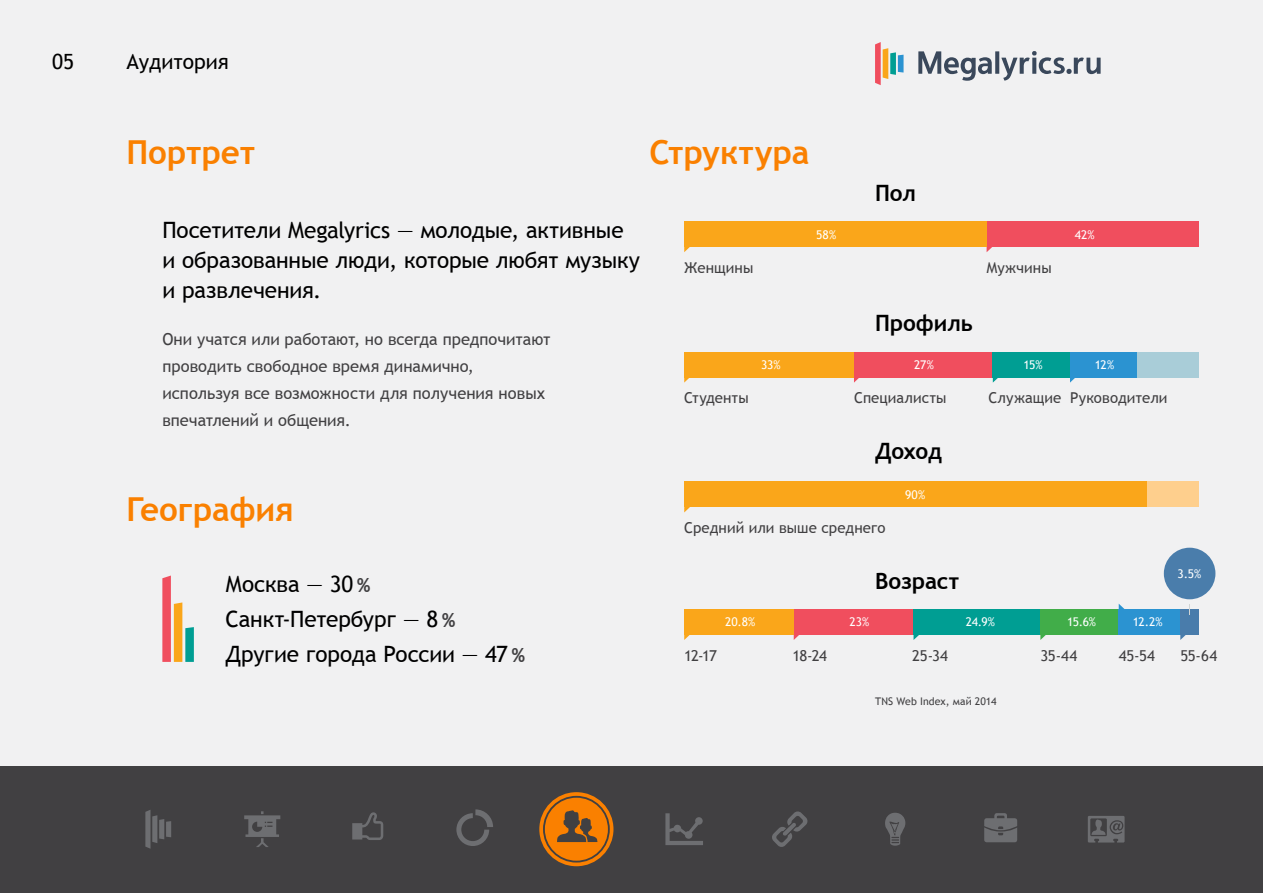
<style>
.page{position:relative;width:1263px;height:893px;background:#fff}
.page>*{position:absolute;margin:0;border:0;box-sizing:border-box;transform-origin:0 0}
.t1{font:700 33px "Trebuchet MS";letter-spacing:-.005em;color:#fa8000}
.t2{font:22.5px/30px "Trebuchet MS";letter-spacing:-.005em;color:#000}
.t3{font:700 22.5px "Trebuchet MS";letter-spacing:-.005em;color:#000}
.t4{font:21px "Trebuchet MS";color:#000}
.t5{font:16.5px/27px "Trebuchet MS";color:#414042}
.t6{font:15px "Trebuchet MS";letter-spacing:.005em;color:#414042}
.t7{font:12px "Trebuchet MS";letter-spacing:-.015em;color:#fff}
.t8{font:10.5px "Trebuchet MS";letter-spacing:.01em;color:#414042}
.s1{font-weight:700;font-size:19.5px;color:#414042}
</style>
<div class="page">
<div style="left:0;top:0;width:1263px;height:766px;background:#f1f1f2"></div>
<div style="left:0;top:767px;width:1263px;height:126px;background:#414042"></div>
<svg style="left:145px;top:810px;width:26px;height:39px"></svg>
<svg style="left:244px;top:811px;width:37px;height:36px"></svg>
<svg style="left:352px;top:812px;width:32px;height:28px"></svg>
<svg style="left:456px;top:809px;width:37px;height:37px"></svg>
<svg style="left:539px;top:792px;width:74px;height:74px"></svg>
<svg style="left:665px;top:813px;width:38px;height:32px"></svg>
<svg style="left:772px;top:811px;width:36px;height:36px"></svg>
<svg style="left:885px;top:812px;width:21px;height:34px"></svg>
<svg style="left:984px;top:813px;width:33px;height:30px"></svg>
<svg style="left:1088px;top:816px;width:37px;height:27px"></svg>
<svg style="left:875px;top:42px;width:28px;height:43px"></svg>
<svg style="left:918px;top:51px;width:182px;height:30px"></svg>
<svg style="left:162px;top:575px;width:32px;height:87px"></svg>
<div style="left:684px;top:482px;width:463px;height:25px;background:#faa61a"></div>
<div style="left:1147px;top:482px;width:51px;height:25px;background:#fecf8d"></div>
<div style="left:684px;top:221px;width:304px;height:26px;background:#faa61a"></div>
<div style="left:986px;top:221px;width:212px;height:26px;background:#f04e5e"></div>
<div style="left:684px;top:352px;width:170px;height:25px;background:#faa61a"></div>
<div style="left:854px;top:352px;width:139px;height:25px;background:#f04e5e"></div>
<div style="left:993px;top:352px;width:77px;height:25px;background:#009e93"></div>
<div style="left:1070px;top:352px;width:67px;height:25px;background:#2b93d1"></div>
<div style="left:1137px;top:352px;width:61px;height:25px;background:#a9cdd8"></div>
<svg style="left:684px;top:377px;width:6px;height:6px"></svg>
<svg style="left:854px;top:377px;width:5px;height:6px"></svg>
<svg style="left:993px;top:377px;width:5px;height:6px"></svg>
<svg style="left:1070px;top:377px;width:5px;height:6px"></svg>
<div style="left:684px;top:609px;width:110px;height:26px;background:#faa61a"></div>
<div style="left:794px;top:609px;width:119px;height:26px;background:#f04e5e"></div>
<div style="left:913px;top:609px;width:127px;height:26px;background:#009e93"></div>
<div style="left:1040px;top:609px;width:79px;height:26px;background:#41ad49"></div>
<svg style="left:684px;top:507px;width:6px;height:5px"></svg>
<svg style="left:684px;top:635px;width:6px;height:5px"></svg>
<svg style="left:794px;top:635px;width:5px;height:5px"></svg>
<svg style="left:913px;top:635px;width:6px;height:5px"></svg>
<svg style="left:1040px;top:635px;width:6px;height:5px"></svg>
<svg style="left:684px;top:247px;width:6px;height:5px"></svg>
<svg style="left:986px;top:243px;width:6px;height:9px"></svg>
<div style="left:1118px;top:609px;width:62px;height:26px;background:#2b93d1"></div>
<div style="left:1180px;top:609px;width:18px;height:26px;background:#497cab"></div>
<svg style="left:1180px;top:635px;width:6px;height:5px"></svg>
<svg style="left:1119px;top:604px;width:5px;height:5px"></svg>
<div style="left:1164px;top:548px;width:51px;height:51px;background:#4a7dab;border-radius:50%"></div>
<p class="t4" style="left:52px;top:49px;width:24px">05</p>
<p class="t4" style="left:126px;top:49px;width:104px">Аудитория</p>
<h1 class="t1" style="left:126px;top:131px;width:131px">Портрет</h1>
<h1 class="t1" style="left:649px;top:131px;width:161px">Структура</h1>
<p class="t3" style="left:875px;top:179px;width:43px">Пол</p>
<p class="t2" style="left:162px;top:216px;width:479px">Посетители Megalyrics — молодые, активные и образованные люди, которые любят музыку и развлечения.</p>
<p class="t5" style="left:162px;top:326px;width:390px">Они учатся или работают, но всегда предпочитают проводить свободное время динамично, используя все возможности для получения новых впечатлений и общения.</p>
<h1 class="t1" style="left:126px;top:488px;width:169px">География</h1>
<p class="t2" style="left:226px;top:567px;width:301px;line-height:34.8px">Москва — 30 <span class="s1">%<br></span>Санкт-Петербург — 8 <span class="s1">%<br></span>Другие города России — 47 <span class="s1">%</span></p>
<p class="t7" style="left:816px;top:227px;width:21px">58%</p>
<p class="t7" style="left:1075px;top:227px;width:21px">42%</p>
<p class="t6" style="left:684px;top:259px;width:71px">Женщины</p>
<p class="t6" style="left:986px;top:259px;width:67px">Мужчины</p>
<p class="t3" style="left:875px;top:309px;width:99px">Профиль</p>
<p class="t7" style="left:761px;top:358px;width:21px">33%</p>
<p class="t7" style="left:914px;top:358px;width:21px">27%</p>
<p class="t7" style="left:1023px;top:358px;width:21px">15%</p>
<p class="t7" style="left:1095px;top:358px;width:21px">12%</p>
<p class="t6" style="left:684px;top:389px;width:66px">Студенты</p>
<p class="t6" style="left:854px;top:389px;width:94px">Специалисты</p>
<p class="t6" style="left:988px;top:389px;width:180px">Служащие Руководители</p>
<p class="t3" style="left:875px;top:437px;width:69px">Доход</p>
<p class="t6" style="left:684px;top:519px;width:203px">Средний или выше среднего</p>
<p class="t7" style="left:905px;top:487px;width:22px">90%</p>
<p class="t3" style="left:875px;top:567px;width:86px">Возраст</p>
<p class="t6" style="left:684px;top:647px;width:34px">12-17</p>
<p class="t7" style="left:725px;top:615px;width:32px">20.8%</p>
<p class="t7" style="left:849px;top:615px;width:21px">23%</p>
<p class="t7" style="left:966px;top:615px;width:31px">24.9%</p>
<p class="t7" style="left:1067px;top:615px;width:31px">15.6%</p>
<p class="t6" style="left:792px;top:647px;width:36px">18-24</p>
<p class="t6" style="left:912px;top:647px;width:37px">25-34</p>
<p class="t6" style="left:1040px;top:647px;width:39px">35-44</p>
<p class="t8" style="left:875px;top:695px;width:123px">TNS Web Index, май 2014</p>
<p class="t7" style="left:1133px;top:615px;width:31px">12.2%</p>
<p class="t7" style="left:1177px;top:567px;width:25px">3.5%</p>
<p class="t6" style="left:1119px;top:647px;width:38px">45-54</p>
<p class="t6" style="left:1180px;top:647px;width:38px">55-64</p>
</div>
